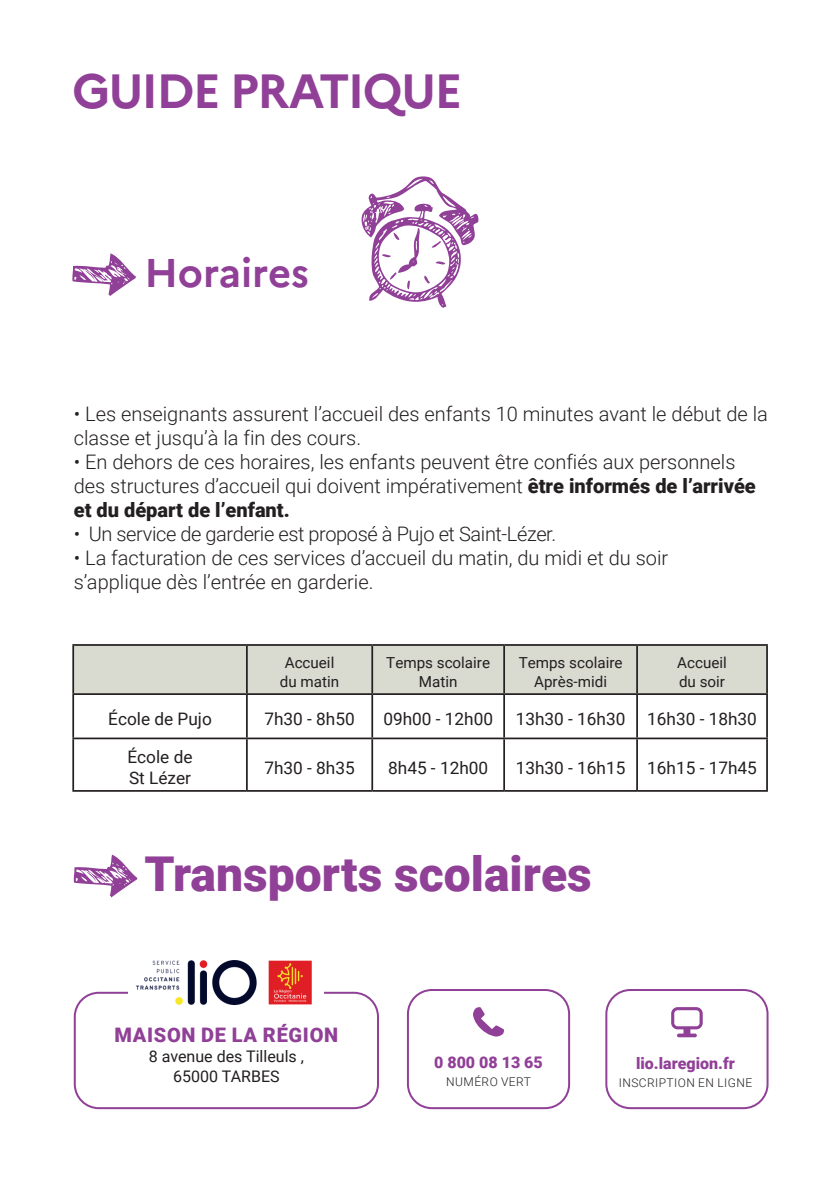
<style>
.page{position:relative;width:840px;height:1191px;background:#fff}
.page>*{position:absolute;margin:0;border:0;box-sizing:border-box;transform-origin:0 0}
.t1{font:900 48px "Roboto";color:#904097}
.t2{font:700 48px "Marianne";letter-spacing:-.04em;color:#904097}
.t3{font:700 40px "Marianne";letter-spacing:-.005em;color:#904097}
.t4{font:300 20px/24px "Roboto";color:#231f20}
.t5{font:300 20px "Roboto";letter-spacing:-.02em;color:#231f20}
.t6{font:900 20px "Roboto";letter-spacing:.035em;color:#904097}
.t7{font:17.2px/20.6px "Roboto";color:#231f20}
.t8{font:16px/20px "Roboto";color:#231f20;text-align:center}
.t9{font:900 16px "Roboto";color:#904097}
.t10{font:15.2px/18.2px "Roboto";color:#231f20;text-align:center}
.t11{font:300 12px "Roboto";letter-spacing:.035em;color:#231f20}
.s1{font-weight:900}
</style>
<div class="page">
<svg style="left:361px;top:176px;width:117px;height:132px"></svg>
<svg style="left:72px;top:253px;width:64px;height:43px"></svg>
<svg style="left:73px;top:854px;width:64px;height:43px"></svg>
<svg style="left:671px;top:1007px;width:31px;height:30px"></svg>
<svg style="left:473px;top:1007px;width:30px;height:29px"></svg>
<div style="left:406px;top:989px;width:163px;height:120px;border:2px solid #904097;border-radius:24px"></div>
<div style="left:605px;top:989px;width:163px;height:120px;border:2px solid #904097;border-radius:24px"></div>
<div style="left:74px;top:991px;width:305px;height:118px;border:2px solid #904097;border-radius:24px"></div>
<img style="left:129px;top:960px;width:194px;height:46px">
<div style="left:74px;top:646px;width:691px;height:47px;background:#d9dad0"></div>
<hr style="left:72px;top:644px;width:175px;height:2px;background:#231f20">
<hr style="left:72px;top:646px;width:2px;height:47px;background:#231f20">
<hr style="left:247px;top:644px;width:125px;height:2px;background:#231f20">
<hr style="left:246px;top:646px;width:1px;height:47px;background:#231f20">
<hr style="left:372px;top:644px;width:132px;height:2px;background:#231f20">
<hr style="left:371px;top:646px;width:2px;height:47px;background:#231f20">
<hr style="left:504px;top:644px;width:132px;height:2px;background:#231f20">
<hr style="left:503px;top:646px;width:1px;height:47px;background:#231f20">
<hr style="left:636px;top:644px;width:131px;height:2px;background:#231f20">
<hr style="left:636px;top:646px;width:1px;height:47px;background:#231f20">
<hr style="left:765px;top:646px;width:2px;height:47px;background:#231f20">
<hr style="left:72px;top:693px;width:175px;height:2px;background:#231f20">
<hr style="left:72px;top:695px;width:2px;height:42px;background:#231f20">
<hr style="left:247px;top:693px;width:125px;height:2px;background:#231f20">
<hr style="left:246px;top:695px;width:1px;height:42px;background:#231f20">
<hr style="left:372px;top:693px;width:132px;height:2px;background:#231f20">
<hr style="left:371px;top:695px;width:2px;height:42px;background:#231f20">
<hr style="left:504px;top:693px;width:132px;height:2px;background:#231f20">
<hr style="left:503px;top:695px;width:1px;height:42px;background:#231f20">
<hr style="left:636px;top:693px;width:131px;height:2px;background:#231f20">
<hr style="left:636px;top:695px;width:1px;height:42px;background:#231f20">
<hr style="left:765px;top:695px;width:2px;height:42px;background:#231f20">
<hr style="left:72px;top:737px;width:175px;height:2px;background:#231f20">
<hr style="left:72px;top:739px;width:2px;height:51px;background:#231f20">
<hr style="left:247px;top:737px;width:125px;height:2px;background:#231f20">
<hr style="left:246px;top:739px;width:1px;height:51px;background:#231f20">
<hr style="left:372px;top:737px;width:132px;height:2px;background:#231f20">
<hr style="left:371px;top:739px;width:2px;height:51px;background:#231f20">
<hr style="left:504px;top:737px;width:132px;height:2px;background:#231f20">
<hr style="left:503px;top:739px;width:1px;height:51px;background:#231f20">
<hr style="left:636px;top:737px;width:131px;height:2px;background:#231f20">
<hr style="left:636px;top:739px;width:1px;height:51px;background:#231f20">
<hr style="left:765px;top:739px;width:2px;height:51px;background:#231f20">
<hr style="left:72px;top:790px;width:175px;height:1px;background:#231f20">
<hr style="left:247px;top:790px;width:125px;height:1px;background:#231f20">
<hr style="left:372px;top:790px;width:132px;height:1px;background:#231f20">
<hr style="left:504px;top:790px;width:132px;height:1px;background:#231f20">
<hr style="left:636px;top:790px;width:131px;height:1px;background:#231f20">
<h1 class="t2" style="left:72px;top:62px;width:391px">GUIDE PRATIQUE</h1>
<h2 class="t3" style="left:144px;top:248px;width:166px">Horaires</h2>
<p class="t4" style="left:74px;top:401px;width:695px">• Les enseignants assurent l’accueil des enfants 10 minutes avant le début de la classe et jusqu’à la fin des cours.</p>
<p class="t4" style="left:74px;top:449px;width:683px">• En dehors de ces horaires, les enfants peuvent être confiés aux personnels des structures d’accueil qui doivent impérativement <span class="s1">être informés de l’arrivée et du départ de l’enfant.</span></p>
<p class="t5" style="left:74px;top:519px;width:483px">• Un service de garderie est proposé à Pujo et Saint-Lézer.</p>
<p class="t4" style="left:74px;top:545px;width:595px">• La facturation de ces services d’accueil du matin, du midi et du soir s’applique dès l’entrée en garderie.</p>
<p class="t10" style="left:280px;top:653px;width:61px">Accueil du matin</p>
<p class="t10" style="left:386px;top:653px;width:105px">Temps scolaire<br>Matin</p>
<p class="t10" style="left:518px;top:653px;width:105px">Temps scolaire<br>Après-midi</p>
<p class="t10" style="left:676px;top:653px;width:51px;text-align:left">Accueil du soir</p>
<p class="t7" style="left:108px;top:708px;width:105px">École de Pujo</p>
<p class="t7" style="left:264px;top:708px;width:92px">7h30 - 8h50</p>
<p class="t7" style="left:383px;top:708px;width:111px">09h00 - 12h00</p>
<p class="t7" style="left:515px;top:708px;width:111px">13h30 - 16h30</p>
<p class="t7" style="left:646px;top:708px;width:111px">16h30 - 18h30</p>
<p class="t7" style="left:127px;top:746px;width:66px">École de<br>St Lézer</p>
<p class="t7" style="left:264px;top:756px;width:92px">7h30 - 8h35</p>
<p class="t7" style="left:388px;top:756px;width:101px">8h45 - 12h00</p>
<p class="t7" style="left:515px;top:756px;width:111px">13h30 - 16h15</p>
<p class="t7" style="left:646px;top:756px;width:111px">16h15 - 17h45</p>
<h1 class="t1" style="left:144px;top:840px;width:448px">Transports scolaires</h1>
<p class="t6" style="left:114px;top:1021px;width:225px">MAISON DE LA RÉGION</p>
<p class="t8" style="left:149px;top:1046px;width:157px">8 avenue des Tilleuls ,<br>65000 TARBES</p>
<p class="t9" style="left:434px;top:1051px;width:110px">0 800 08 13 65</p>
<p class="t11" style="left:446px;top:1073px;width:86px">NUMÉRO VERT</p>
<p class="t9" style="left:635px;top:1051px;width:100px">lio.laregion.fr</p>
<p class="t11" style="left:618px;top:1074px;width:135px">INSCRIPTION EN LIGNE</p>
</div>
